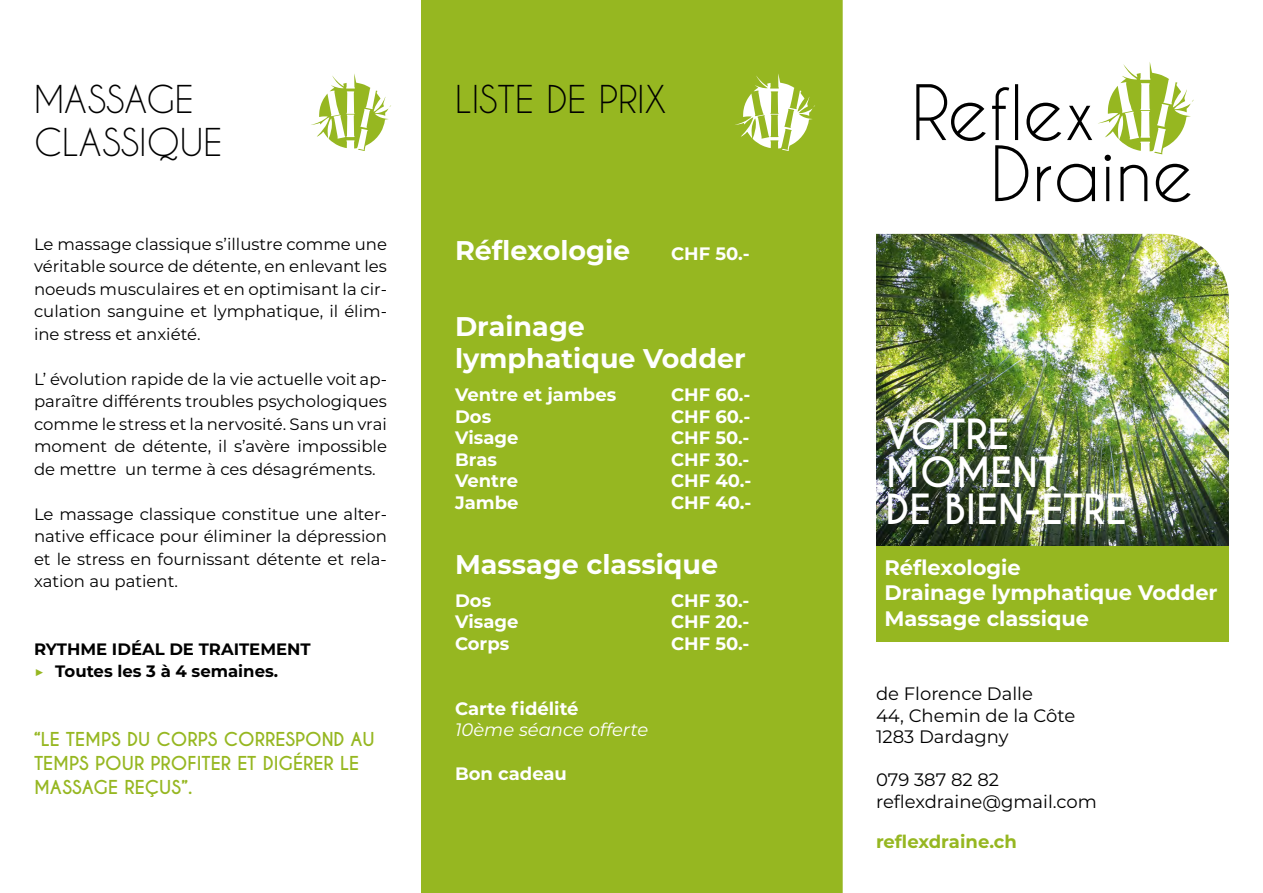
<style>
.page{position:relative;width:1263px;height:893px;background:#fff}
.page>*{position:absolute;margin:0;border:0;box-sizing:border-box;transform-origin:0 0}
.t1{font:700 39px/37.5px "Caviar Dreams";color:#fff}
.t2{font:36px "Caviar Dreams";color:#000}
.t3{font:700 27px/32.4px "Montserrat";color:#fff}
.t4{font:700 21px/25.2px "Montserrat";color:#fff}
.t5{font:700 18px "Montserrat";color:#fff}
.t6{font:18px/21.6px "Montserrat";color:#000}
.t7{font:700 18px/24px "Caviar Dreams";color:#96b721}
.t8{font:italic 18px "Montserrat";color:#fff}
.t9{font:700 18px "Montserrat";color:#96b721}
.t10{font:16.5px/22.5px "Montserrat";color:#000;text-align:justify}
.t11{font:700 16.5px/22.5px "Montserrat";color:#000}
.s1{font-weight:400;color:#96b721}
</style>
<div class="page">
<div style="left:421px;top:0;width:422px;height:893px;background:#96b721"></div>
<svg style="left:311px;top:73px;width:80px;height:78px"></svg>
<svg style="left:735px;top:73px;width:80px;height:78px"></svg>
<svg style="left:916px;top:62px;width:278px;height:140px"></svg>
<img style="left:876px;top:234px;width:353px;height:312px">
<div style="left:876px;top:546px;width:353px;height:96px;background:#96b721"></div>
<h2 class="t2" style="left:34px;top:78px;width:161px">MASSAGE</h2>
<h2 class="t2" style="left:455px;top:78px;width:213px">LISTE DE PRIX</h2>
<h2 class="t2" style="left:34px;top:121px;width:190px">CLASSIQUE</h2>
<p class="t10" style="left:34px;top:232px;width:354px">Le massage classique s’illustre comme une véritable source de détente, en enlevant les noeuds musculaires et en optimisant la cir&shy;culation sanguine et lymphatique, il élim&shy;ine stress et anxiété.</p>
<p class="t10" style="left:34px;top:367px;width:354px">L’ évolution rapide de la vie actuelle voit ap&shy;paraître différents troubles psychologiques comme le stress et la nervosité. Sans un vrai moment de détente, il s’avère impossible de mettre un terme à ces désagréments.</p>
<p class="t10" style="left:34px;top:502px;width:354px">Le massage classique constitue une alter&shy;native efficace pour éliminer la dépression et le stress en fournissant détente et rela&shy;xation au patient.</p>
<p class="t11" style="left:34px;top:637px;width:278px">RYTHME IDÉAL DE TRAITEMENT <span class="s1">▶</span> Toutes les 3 à 4 semaines.</p>
<p class="t7" style="left:34px;top:728px;width:342px">“LE TEMPS DU CORPS CORRESPOND AU<br>TEMPS POUR PROFITER ET DIGÉRER LE<br>MASSAGE REÇUS”.</p>
<h3 class="t3" style="left:455px;top:233px;width:177px">Réflexologie</h3>
<p class="t5" style="left:671px;top:241px;width:80px">CHF 50.-</p>
<h3 class="t3" style="left:455px;top:308px;width:292px">Drainage lymphatique Vodder</h3>
<p class="t5" style="left:455px;top:382px;width:163px">Ventre et jambes</p>
<p class="t5" style="left:671px;top:382px;width:81px">CHF 60.-</p>
<p class="t5" style="left:455px;top:403px;width:38px">Dos</p>
<p class="t5" style="left:671px;top:403px;width:81px">CHF 60.-</p>
<p class="t5" style="left:455px;top:425px;width:65px">Visage</p>
<p class="t5" style="left:671px;top:425px;width:80px">CHF 50.-</p>
<p class="t5" style="left:455px;top:446px;width:44px">Bras</p>
<p class="t5" style="left:671px;top:446px;width:80px">CHF 30.-</p>
<p class="t5" style="left:455px;top:468px;width:65px">Ventre</p>
<p class="t5" style="left:671px;top:468px;width:82px">CHF 40.-</p>
<p class="t5" style="left:455px;top:490px;width:65px">Jambe</p>
<p class="t5" style="left:671px;top:490px;width:82px">CHF 40.-</p>
<h3 class="t3" style="left:455px;top:547px;width:265px">Massage classique</h3>
<p class="t5" style="left:455px;top:587px;width:38px">Dos</p>
<p class="t5" style="left:671px;top:587px;width:80px">CHF 30.-</p>
<p class="t5" style="left:455px;top:609px;width:65px">Visage</p>
<p class="t5" style="left:671px;top:609px;width:80px">CHF 20.-</p>
<p class="t5" style="left:455px;top:631px;width:56px">Corps</p>
<p class="t5" style="left:671px;top:631px;width:80px">CHF 50.-</p>
<p class="t5" style="left:455px;top:695px;width:125px">Carte fidélité</p>
<p class="t8" style="left:455px;top:718px;width:195px">10ème séance offerte</p>
<p class="t5" style="left:455px;top:760px;width:113px">Bon cadeau</p>
<h1 class="t1" style="left:885px;top:417px;width:243px">VOTRE<br>MOMENT<br>DE BIEN-ÊTRE</h1>
<p class="t4" style="left:884px;top:554px;width:335px">Réflexologie<br>Drainage lymphatique Vodder<br>Massage classique</p>
<p class="t6" style="left:876px;top:682px;width:201px">de Florence Dalle<br>44, Chemin de la Côte<br>1283 Dardagny</p>
<p class="t6" style="left:876px;top:768px;width:222px">079 387 82 82 reflexdraine@gmail.com</p>
<p class="t9" style="left:876px;top:828px;width:142px">reflexdraine.ch</p>
</div>
